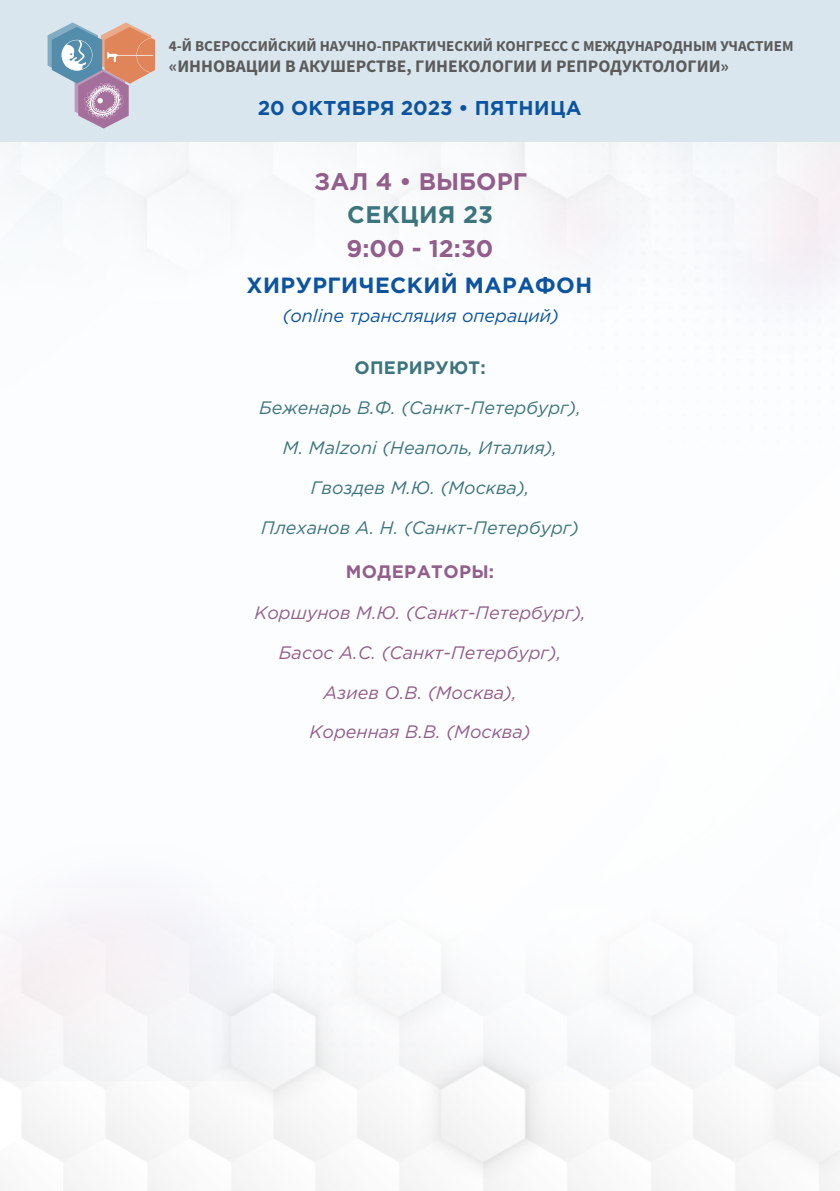
<style>
.page{position:relative;width:840px;height:1191px;background:#fff}
.page>*{position:absolute;margin:0;border:0;box-sizing:border-box;transform-origin:0 0}
.t1{font:700 24px "Gotham Pro";color:#925e8c}
.t2{font:700 24px "Gotham Pro";letter-spacing:.02em;color:#3d757e}
.t3{font:700 22px "Gotham Pro";letter-spacing:.02em;color:#0c54a0}
.t4{font:700 20px "Gotham Pro";letter-spacing:.02em;color:#0c54a0}
.t5{font:italic 18px "Gotham Pro";color:#3d757e}
.t6{font:italic 18px "Gotham Pro";color:#925e8c}
.t7{font:italic 18px "Gotham Pro";color:#0c54a0}
.t8{font:700 18px "Gotham Pro";letter-spacing:.02em;color:#925e8c}
.t9{font:700 18px "Gotham Pro";letter-spacing:.02em;color:#3d757e}
.t10{font:700 17.6px "Source Sans Pro";color:#5b5b5b}
.t11{font:700 15px "Source Sans Pro";color:#5b5b5b}
</style>
<div class="page">
<div style="left:0;top:0;width:839px;height:142px;background:#dae6ed"></div>
<svg style="left:48px;top:22px;width:107px;height:107px"></svg>
<p class="t11" style="left:169px;top:40px;width:625px">4-Й ВСЕРОССИЙСКИЙ НАУЧНО-ПРАКТИЧЕСКИЙ КОНГРЕСС С МЕЖДУНАРОДНЫМ УЧАСТИЕМ</p>
<p class="t10" style="left:169px;top:58px;width:561px">«ИННОВАЦИИ В АКУШЕРСТВЕ, ГИНЕКОЛОГИИ И РЕПРОДУКТОЛОГИИ»</p>
<p class="t4" style="left:257px;top:101px;width:325px">20 ОКТЯБРЯ 2023 • ПЯТНИЦА</p>
<h1 class="t1" style="left:314px;top:173px;width:214px">ЗАЛ 4 • ВЫБОРГ</h1>
<h1 class="t2" style="left:347px;top:205px;width:147px">СЕКЦИЯ 23</h1>
<h1 class="t1" style="left:346px;top:239px;width:148px">9:00 - 12:30</h1>
<p class="t3" style="left:246px;top:277px;width:347px">ХИРУРГИЧЕСКИЙ МАРАФОН</p>
<p class="t7" style="left:282px;top:309px;width:278px">(online трансляция операций)</p>
<p class="t9" style="left:354px;top:361px;width:133px">ОПЕРИРУЮТ:</p>
<p class="t5" style="left:259px;top:401px;width:323px">Беженарь В.Ф. (Санкт-Петербург),</p>
<p class="t5" style="left:283px;top:441px;width:275px">M. Malzoni (Неаполь, Италия),</p>
<p class="t5" style="left:310px;top:481px;width:220px">Гвоздев М.Ю. (Москва),</p>
<p class="t5" style="left:261px;top:521px;width:319px">Плеханов А. Н. (Санкт-Петербург)</p>
<p class="t8" style="left:346px;top:565px;width:150px">МОДЕРАТОРЫ:</p>
<p class="t6" style="left:254px;top:605px;width:333px">Коршунов М.Ю. (Санкт-Петербург),</p>
<p class="t6" style="left:279px;top:645px;width:284px">Басос А.С. (Санкт-Петербург),</p>
<p class="t6" style="left:323px;top:685px;width:195px">Азиев О.В. (Москва),</p>
<p class="t6" style="left:309px;top:725px;width:223px">Коренная В.В. (Москва)</p>
</div>
